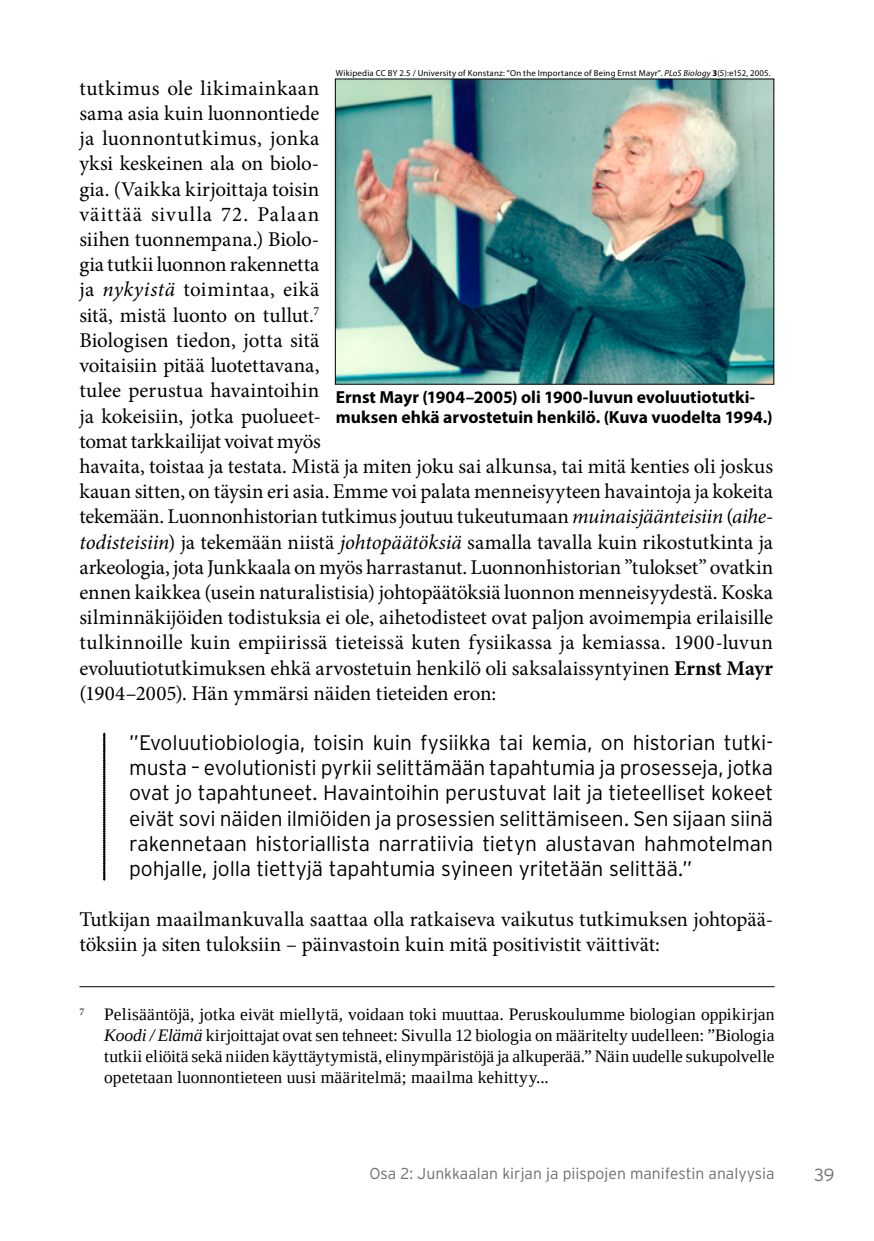
<style>
.page{position:relative;width:874px;height:1241px;background:#fff}
.page>*{position:absolute;margin:0;border:0;box-sizing:border-box;transform-origin:0 0}
.t1{font:21px/25.2px "Minion Pro";color:#000}
.t2{font:300 21px/25.2px "Interstate";letter-spacing:-.01em;color:#000;text-align:justify}
.t3{font:17.5px/21px "Liberation Serif";letter-spacing:.01em;color:#000;text-align:justify}
.t4{font:700 17.5px/19.2px "Myriad Pro";color:#000}
.t5{font:300 17.5px "Interstate";color:#6e6e6e}
.t6{font:300 15.75px "Interstate";color:#6e6e6e}
.t7{font:8.75px "Myriad Pro";letter-spacing:.025em;color:#000}
.s1{font-style:italic}
.s2{font-weight:700}
</style>
<div class="page">
<svg style="left:103px;top:733px;width:2px;height:147px"></svg>
<hr style="left:79px;top:986px;width:695px;height:1px;background:#000">
<img style="left:334px;top:78px;width:440px;height:307px">
<p class="t7" style="left:335px;top:67px;width:436px">Wikipedia CC BY 2.5 / University of Konstanz: ”On the Importance of Being Ernst Mayr”. <span class="s1">PLoS Biology</span> <span class="s2">3</span>(5):e152, 2005.</p>
<p class="t1" style="left:79px;top:75px;width:695px">tutkimus ole likimainkaan<br>sama asia kuin luonnontiede<br>ja luonnontutkimus, jonka<br>yksi keskeinen ala on biolo-<br>gia. (Vaikka kirjoittaja toisin<br>väittää sivulla 72. Palaan<br>siihen tuonnempana.) Biolo-<br>gia tutkii luonnon rakennetta<br>ja <span class="s1">nykyistä</span> toimintaa, eikä<br>sitä, mistä luonto on tullut.<sup>7<br></sup>Biologisen tiedon, jotta sitä<br>voitaisiin pitää luotettavana,<br>tulee perustua havaintoihin<br>ja kokeisiin, jotka puolueet-<br>tomat tarkkailijat voivat myös<br>havaita, toistaa ja testata. Mistä ja miten joku sai alkunsa, tai mitä kenties oli joskus kauan sitten, on täysin eri asia. Emme voi palata menneisyyteen havaintoja ja kokeita tekemään. Luonnonhistorian tutkimus joutuu tukeutumaan <span class="s1">muinaisjäänteisiin</span> (<span class="s1">aihe&shy;todisteisiin</span>) ja tekemään niistä <span class="s1">johtopäätöksiä</span> samalla tavalla kuin rikostutkinta ja arkeologia, jota Junkkaala on myös harrastanut. Luonnonhistorian ”tulokset” ovatkin ennen kaikkea (usein naturalistisia) johtopäätöksiä luonnon menneisyydestä. Koska silminnäkijöiden todistuksia ei ole, aihetodisteet ovat paljon avoimempia erilaisille tulkinnoille kuin empiirissä tieteissä kuten fysiikassa ja kemiassa. 1900-luvun evoluutiotutkimuksen ehkä arvostetuin henkilö oli saksalaissyntyinen <span class="s2">Ernst Mayr </span>(1904–2005). Hän ymmärsi näiden tieteiden eron:</p>
<p class="t2" style="left:129px;top:729px;width:645px">”Evoluutiobiologia, toisin kuin fysiikka tai kemia, on historian tutki&shy;musta – evolutionisti pyrkii selittämään tapahtumia ja prosesseja, jotka ovat jo tapahtuneet. Havaintoihin perustuvat lait ja tieteelliset kokeet eivät sovi näiden ilmiöiden ja prosessien selittämiseen. Sen sijaan siinä rakennetaan historiallista narratiivia tietyn alustavan hahmotelman pohjalle, jolla tiettyjä tapahtumia syineen yritetään selittää.”</p>
<p class="t1" style="left:79px;top:906px;width:695px">Tutkijan maailmankuvalla saattaa olla ratkaiseva vaikutus tutkimuksen johtopää&shy;töksiin ja siten tuloksiin – päinvastoin kuin mitä positivistit väittivät:</p>
<p class="t4" style="left:335px;top:387px;width:438px">Ernst Mayr (1904–2005) oli 1900-luvun evoluutiotutki&shy;muksen ehkä arvostetuin henkilö. (Kuva vuodelta 1994.)</p>
<p class="t3" style="left:104px;top:1003px;width:671px;text-indent:-25px"><sup>7</sup> Pelisääntöjä, jotka eivät miellytä, voidaan toki muuttaa. Peruskoulumme biologian oppikirjan <span class="s1">Koodi / Elämä</span> kirjoittajat ovat sen tehneet: Sivulla 12 biologia on määritelty uudelleen: ”Biologia tutkii eliöitä sekä niiden käyttäytymistä, elinympäristöjä ja alkuperää.” Näin uudelle sukupolvelle opetetaan luonnontieteen uusi määritelmä; maailma kehittyy...</p>
<p class="t6" style="left:369px;top:1164px;width:406px">Osa 2: Junkkaalan kirjan ja piispojen manifestin analyysia</p>
<p class="t5" style="left:813px;top:1164px;width:22px">39</p>
</div>
